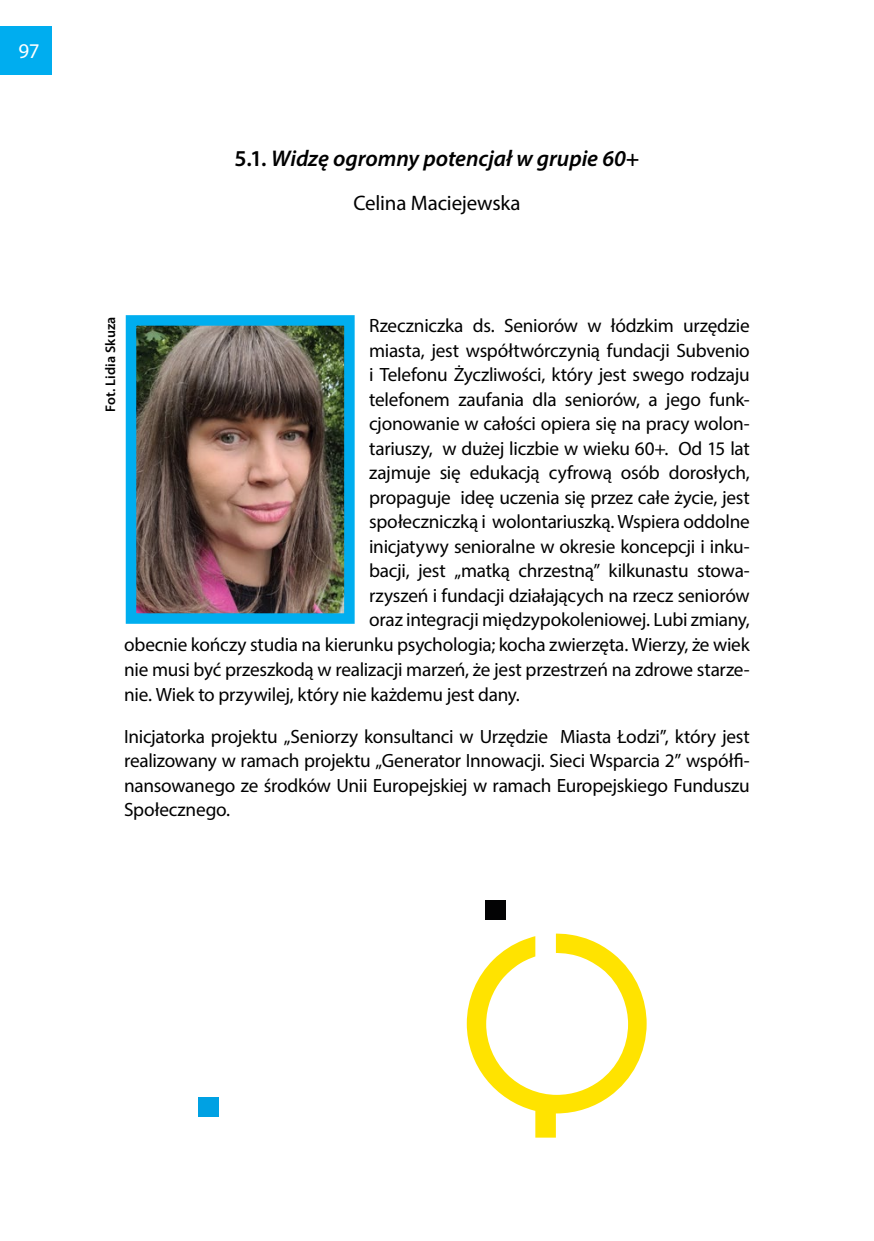
<style>
.page{position:relative;width:874px;height:1241px;background:#fff}
.page>*{position:absolute;margin:0;border:0;box-sizing:border-box;transform-origin:0 0}
.t1{font:italic 600 22.75px "Myriad Pro";letter-spacing:-.005em;color:#000}
.t2{font:21px "Myriad Pro";letter-spacing:-.01em;color:#000}
.t3{font:21px "Myriad Pro";color:#fff}
.t4{font:19.25px/24.5px "Myriad Pro";letter-spacing:-.015em;color:#000;text-align:justify}
.t5{font:600 14px "Myriad Pro";letter-spacing:.01em;color:#000}
.s1{font-style:normal}
</style>
<div class="page">
<div style="left:0;top:26px;width:51px;height:48px;background:#00adef"></div>
<img style="left:137px;top:326px;width:206px;height:286px">
<div style="left:126px;top:315px;width:228px;height:308px;border:10px solid #00aeef"></div>
<svg style="left:466px;top:933px;width:180px;height:204px"></svg>
<div style="left:485px;top:900px;width:21px;height:19px;background:#030304"></div>
<div style="left:198px;top:1096px;width:21px;height:19px;background:#00a1e3"></div>
<p class="t3" style="left:19px;top:38px;width:22px">97</p>
<p class="t1" style="left:234px;top:144px;width:406px"><span class="s1">5.1.</span> Widzę ogromny potencjał w grupie 60+</p>
<p class="t2" style="left:353px;top:190px;width:169px">Celina Maciejewska</p>
<p class="t5" style="left:101px;top:412px;width:97px;rotate:-90deg">Fot. Lidia Skuza</p>
<p class="t4" style="left:369px;top:313px;width:382px">Rzeczniczka ds. Seniorów w łódzkim urzędzie miasta, jest współtwórczynią fundacji Subvenio i Telefonu Życzliwości, który jest swego rodzaju telefonem zaufania dla seniorów, a jego funk&shy;cjonowanie w całości opiera się na pracy wolon&shy;tariuszy, w dużej liczbie w wieku 60+. Od 15 lat zajmuje się edukacją cyfrową osób dorosłych, propaguje ideę uczenia się przez całe życie, jest społeczniczką i wolontariuszką. Wspiera oddolne inicjatywy senioralne w okresie koncepcji i inku&shy;bacji, jest „matką chrzestną” kilkunastu stowa&shy;rzyszeń i fundacji działających na rzecz seniorów oraz integracji międzypokoleniowej. Lubi zmiany,</p>
<p class="t4" style="left:124px;top:632px;width:627px">obecnie kończy studia na kierunku psychologia; kocha zwierzęta. Wierzy, że wiek nie musi być przeszkodą w realizacji marzeń, że jest przestrzeń na zdrowe starze&shy;nie. Wiek to przywilej, który nie każdemu jest dany.</p>
<p class="t4" style="left:124px;top:723px;width:627px">Inicjatorka projektu „Seniorzy konsultanci w Urzędzie Miasta Łodzi”, który jest realizowany w ramach projektu „Generator Innowacji. Sieci Wsparcia 2” współfi&shy;nansowanego ze środków Unii Europejskiej w ramach Europejskiego Funduszu Społecznego.</p>
</div>
